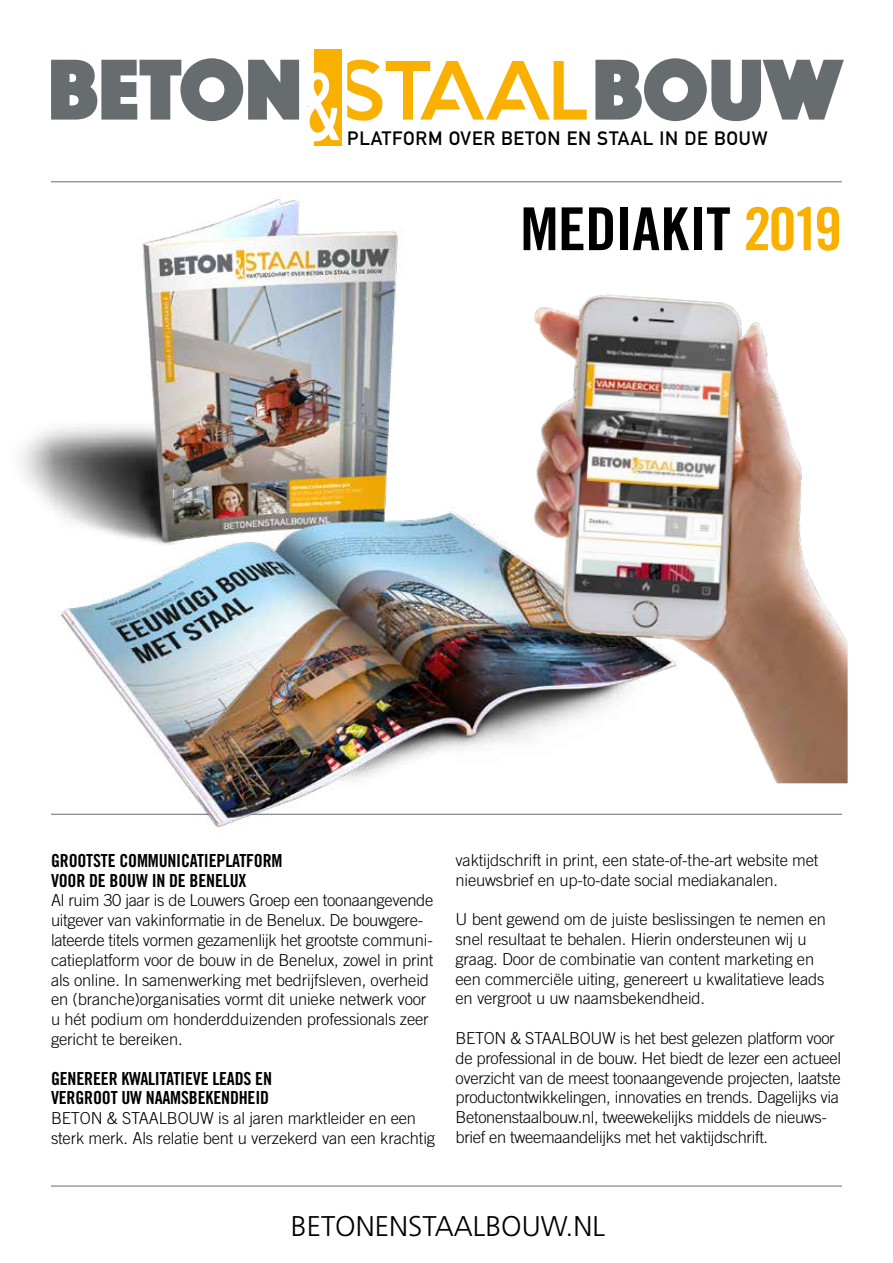
<style>
.page{position:relative;width:893px;height:1263px;background:#fff}
.page>*{position:absolute;margin:0;border:0;box-sizing:border-box;transform-origin:0 0}
.t1{font:89.7px "Phosphate Solid";color:#676c6e}
.t2{font:59.25px "Trade Gothic LT Std Bd Cn 20";letter-spacing:-.01em;color:#000;scale:1.06 1}
.t3{font:300 28.5px "Frutiger LT Std";color:#000}
.t4{font:700 19.05px "DIN Alternate";letter-spacing:.04em;color:#000}
.t5{font:18px/19.8px "Trade Gothic LT Std Bd Cn 20";letter-spacing:-.01em;color:#000}
.t6{font:300 16.5px/19.8px "Trade Gothic LT Std";letter-spacing:-.01em;color:#000}
.s1{color:#f9b000}
</style>
<div class="page">
<hr style="left:51px;top:814px;width:791px;height:1px;background:#676c6f">
<img style="left:20px;top:182px;width:708px;height:645px">
<hr style="left:51px;top:181px;width:791px;height:1px;background:#676c6f">
<hr style="left:51px;top:1186px;width:791px;height:1px;background:#676c6f">
<img style="left:495px;top:279px;width:353px;height:504px">
<div style="left:314px;top:49px;width:28px;height:97px;background:#f9b000"></div>
<svg style="left:307px;top:72px;width:32px;height:69px"></svg>
<svg style="left:347px;top:60px;width:240px;height:61px"></svg>
<h1 class="t1" style="left:48px;top:26px;width:256px">BETON</h1>
<h1 class="t1" style="left:592px;top:26px;width:251px">BOUW</h1>
<p class="t4" style="left:347px;top:123px;width:422px">PLATFORM OVER BETON EN STAAL IN DE BOUW</p>
<h2 class="t2" style="left:520px;top:193px;width:305px">MEDIAKIT <span class="s1">2019</span></h2>
<p class="t5" style="left:51px;top:850px;width:233px">GROOTSTE COMMUNICATIEPLATFORM<br>VOOR DE BOUW IN DE BENELUX</p>
<p class="t6" style="left:51px;top:890px;width:384px">Al ruim 30 jaar is de Louwers Groep een toonaangevende uitgever van vakinformatie in de Benelux. De bouwgere&shy;lateerde titels vormen gezamenlijk het grootste communi&shy;catieplatform voor de bouw in de Benelux, zowel in print als online. In samenwerking met bedrijfsleven, overheid en (branche)organisaties vormt dit unieke netwerk voor u hét podium om honderdduizenden professionals zeer gericht te bereiken.</p>
<p class="t5" style="left:51px;top:1068px;width:223px">GENEREER KWALITATIEVE LEADS EN<br>VERGROOT UW NAAMSBEKENDHEID</p>
<p class="t6" style="left:51px;top:1108px;width:386px">BETON &amp; STAALBOUW is al jaren marktleider en een sterk merk. Als relatie bent u verzekerd van een krachtig</p>
<p class="t6" style="left:455px;top:850px;width:364px">vaktijdschrift in print, een state-of-the-art website met nieuwsbrief en up-to-date social mediakanalen.</p>
<p class="t6" style="left:455px;top:909px;width:372px">U bent gewend om de juiste beslissingen te nemen en snel resultaat te behalen. Hierin ondersteunen wij u graag. Door de combinatie van content marketing en een commerciële uiting, genereert u kwalitatieve leads en vergroot u uw naamsbekendheid.</p>
<p class="t6" style="left:455px;top:1028px;width:387px">BETON &amp; STAALBOUW is het best gelezen platform voor de professional in de bouw. Het biedt de lezer een actueel overzicht van de meest toonaangevende projecten, laatste productontwikkelingen, innovaties en trends. Dagelijks via Betonenstaalbouw.nl, tweewekelijks middels de nieuws&shy;brief en tweemaandelijks met het vaktijdschrift.</p>
<h3 class="t3" style="left:291px;top:1210px;width:316px">BETONENSTAALBOUW.NL</h3>
</div>
